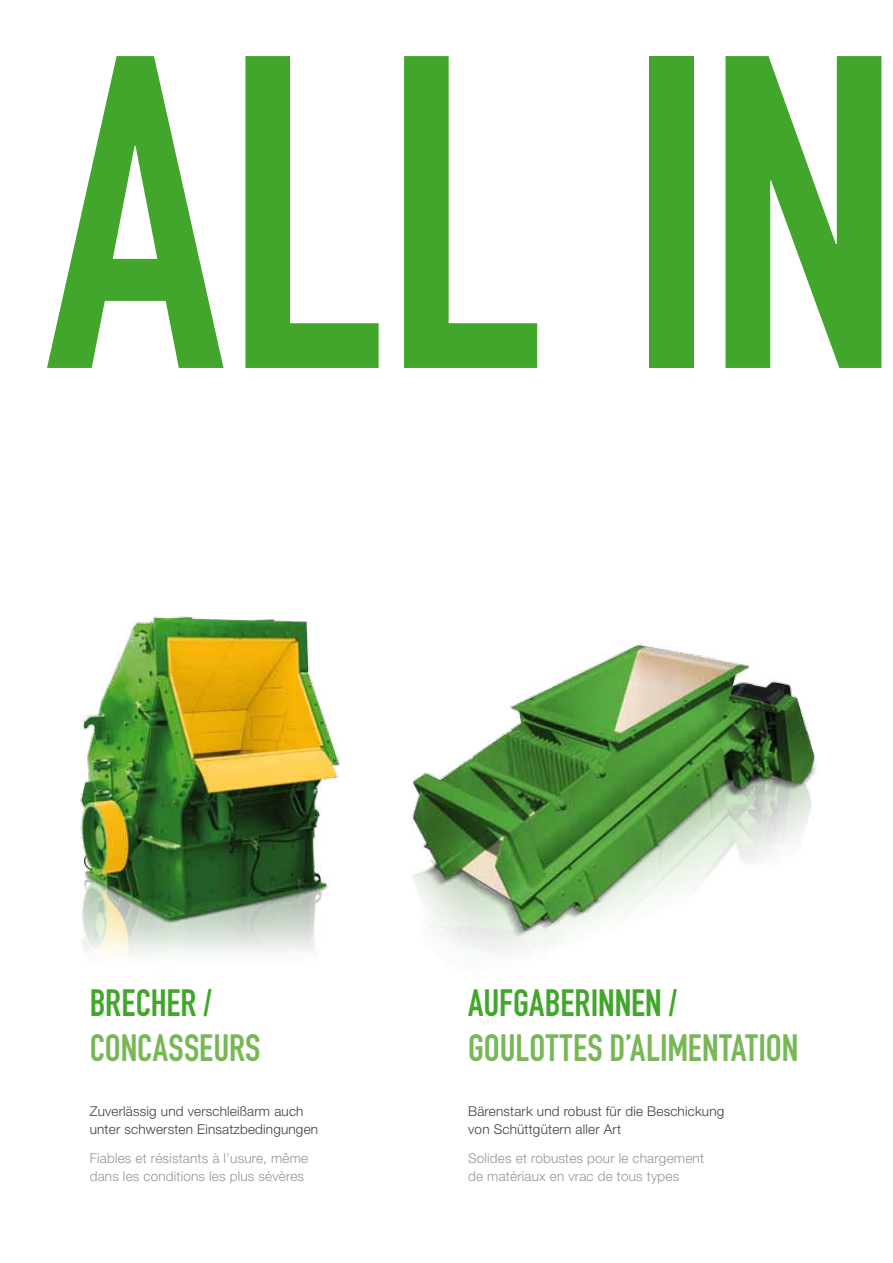
<style>
.page{position:relative;width:893px;height:1263px;background:#fff}
.page>*{position:absolute;margin:0;border:0;box-sizing:border-box;transform-origin:0 0}
.t1{font:438px "DIN Engschrift Alternate";color:#41a62b}
.t2{font:37.5px "DIN Engschrift Alternate";letter-spacing:.005em;color:#77b756}
.t3{font:37.5px "DIN Engschrift Alternate";color:#41a62b}
.t4{font:300 13.5px/18px "Helvetica Neue";letter-spacing:.015em;color:#909793}
.t5{font:300 13.5px/18px "Helvetica Neue";letter-spacing:.015em;color:#3e3d40}
</style>
<div class="page">
<img style="left:80px;top:616px;width:260px;height:339px">
<img style="left:411px;top:644px;width:405px;height:312px">
<h1 class="t1" style="left:46px;top:-43px;width:817px">ALL IN</h1>
<h2 class="t3" style="left:90px;top:981px;width:124px">BRECHER /</h2>
<h2 class="t2" style="left:90px;top:1026px;width:16px">CONC</h2>
<h2 class="t2" style="left:153px;top:1026px;width:107px">ASSEURS</h2>
<p class="t5" style="left:90px;top:1102px;width:230px">Zuverlässig und verschleißarm auch unter schwersten Einsatzbedingungen</p>
<p class="t4" style="left:90px;top:1148px;width:220px">Fiables et résistants à l’usure, même dans les conditions les plus sévères</p>
<h2 class="t3" style="left:468px;top:981px;width:211px">AUFGABERINNEN /</h2>
<h2 class="t2" style="left:468px;top:1026px;width:332px">GOULOTTES D’ALIMENTATION</h2>
<p class="t5" style="left:468px;top:1102px;width:258px">Bärenstark und robust für die Beschickung von Schüttgütern aller Art</p>
<p class="t4" style="left:468px;top:1148px;width:237px">Solides et robustes pour le chargement de matériaux en vrac de tous types</p>
</div>
